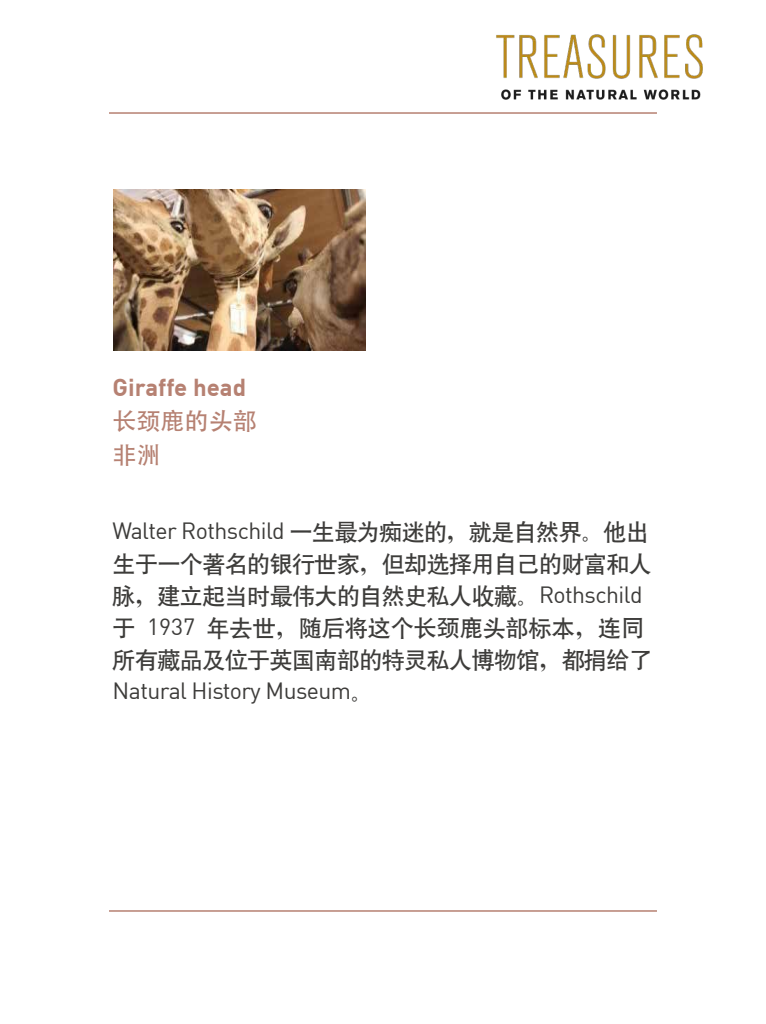
<style>
.page{position:relative;width:766px;height:1024px;background:#fff}
.page>*{position:absolute;margin:0;border:0;box-sizing:border-box;transform-origin:0 0}
.t1{font:700 24px "DIN";color:#b68172}
.t2{font:24px/34px "Adobe Heiti Std";color:#b68172}
.t3{font:23px/32px "Heiti CSEG Medium GB";letter-spacing:-.025em;color:#3d3c3a}
.t4{font:23px "DIN";letter-spacing:-.025em;color:#3d3c3a}
.s1{font-family:"Heiti CSEG Medium GB"}
.s2{font-family:"DIN"}
</style>
<div class="page">
<hr style="left:109px;top:112px;width:547px;height:1px;background:#b68172">
<hr style="left:109px;top:910px;width:547px;height:1px;background:#b68172">
<img style="left:114px;top:189px;width:252px;height:161px">
<img style="left:439px;top:34px;width:264px;height:80px">
<p class="t1" style="left:112px;top:372px;width:135px">Giraffe head</p>
<p class="t2" style="left:112px;top:405px;width:145px">长颈鹿的头部非洲</p>
<p class="t4" style="left:112px;top:516px;width:538px">Walter Rothschild <span class="s1">一生最为痴迷的，就是自然界。他出</span></p>
<p class="t3" style="left:112px;top:547px;width:540px">生于一个著名的银行世家，但却选择用自己的财富和人脉，建立起当时最伟大的自然史私人收藏。<span class="s2">Rothschild</span>于 <span class="s2">1937</span> 年去世，随后将这个长颈鹿头部标本，连同所有藏品及位于英国南部的特灵私人博物馆，都捐给了</p>
<p class="t4" style="left:112px;top:676px;width:262px">Natural History Museum<span class="s1">。</span></p>
</div>
